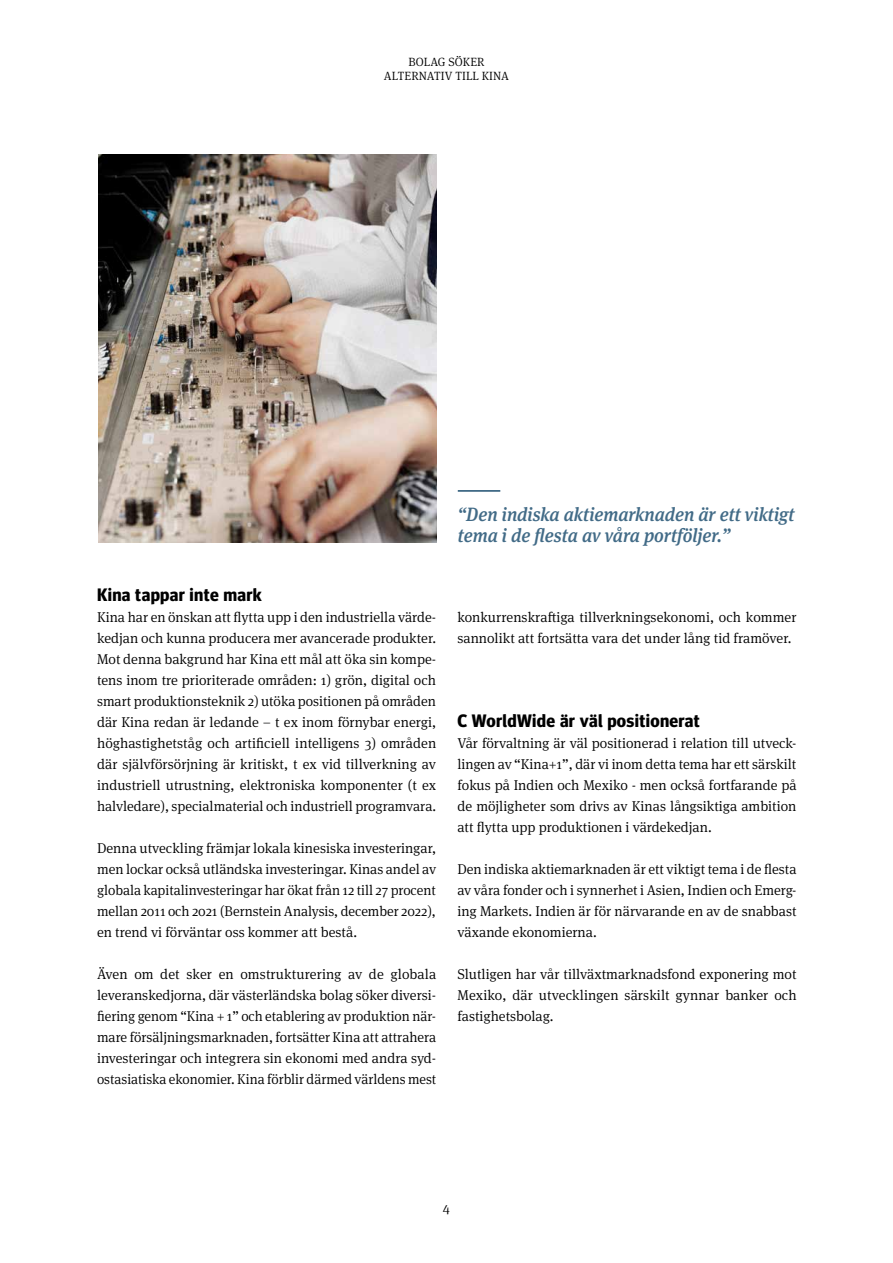
<style>
.page{position:relative;width:893px;height:1263px;background:#fff}
.page>*{position:absolute;margin:0;border:0;box-sizing:border-box;transform-origin:0 0}
.t1{font:italic 500 19.2px/21px "Meta Serif Pro";color:#426b87;scale:.93 1}
.t2{font:700 18px "Meta Headline Pro";letter-spacing:.02em;color:#000}
.t3{font:300 14.25px/21px "Meta Serif Pro";color:#000;text-align:justify}
.t4{font:300 13.5px "Meta Serif Pro";color:#000}
.t5{font:300 12px/14.4px "Meta Serif Pro";letter-spacing:.01em;color:#000;text-align:center}
</style>
<div class="page">
<hr style="left:458px;top:490px;width:42px;height:2px;background:#426b87">
<img style="left:98px;top:154px;width:338px;height:388px">
<p class="t5" style="left:384px;top:54px;width:127px">BOLAG SÖKER<br>ALTERNATIV TILL KINA</p>
<p class="t2" style="left:97px;top:581px;width:166px">Kina tappar inte mark</p>
<p class="t3" style="left:97px;top:606px;width:341px">Kina har en önskan att flytta upp i den industriella värde&shy;kedjan och kunna producera mer avancerade produkter.<br>Mot denna bakgrund har Kina ett mål att öka sin kompe&shy;tens inom tre prioriterade områden: 1) grön, digital och smart produktionsteknik 2) utöka positionen på områden där Kina redan är ledande – t ex inom förnybar energi, höghastighetståg och artificiell intelligens 3) områden där självförsörjning är kritiskt, t ex vid tillverkning av industriell utrustning, elektroniska komponenter (t ex halvledare), specialmaterial och industriell programvara.</p>
<p class="t3" style="left:97px;top:837px;width:341px">Denna utveckling främjar lokala kinesiska investeringar, men lockar också utländska investeringar. Kinas andel av globala kapitalinvesteringar har ökat från 12 till 27 procent mellan 2011 och 2021 (Bernstein Analysis, december 2022), en trend vi förväntar oss kommer att bestå.</p>
<p class="t3" style="left:97px;top:963px;width:341px">Även om det sker en omstrukturering av de globala leveranskedjorna, där västerländska bolag söker diversi&shy;fiering genom “Kina + 1” och etablering av produktion när&shy;mare försäljningsmarknaden, fortsätter Kina att attrahera investeringar och integrera sin ekonomi med andra syd&shy;ostasiatiska ekonomier. Kina förblir därmed världens mest</p>
<h1 class="t1" style="left:458px;top:503px;width:364px">“Den indiska aktiemarknaden är ett viktigt tema i de flesta av våra portföljer.”</h1>
<p class="t3" style="left:457px;top:606px;width:341px">konkurrenskraftiga tillverkningsekonomi, och kommer sannolikt att fortsätta vara det under lång tid framöver.</p>
<p class="t2" style="left:457px;top:707px;width:244px">C WorldWide är väl positionerat</p>
<p class="t3" style="left:457px;top:732px;width:341px">Vår förvaltning är väl positionerad i relation till utveck&shy;lingen av “Kina+1”, där vi inom detta tema har ett särskilt fokus på Indien och Mexiko - men också fortfarande på de möjligheter som drivs av Kinas långsiktiga ambition att flytta upp produktionen i värdekedjan.</p>
<p class="t3" style="left:457px;top:858px;width:341px">Den indiska aktiemarknaden är ett viktigt tema i de flesta av våra fonder och i synnerhet i Asien, Indien och Emerg&shy;ing Markets. Indien är för närvarande en av de snabbast växande ekonomierna.</p>
<p class="t3" style="left:457px;top:963px;width:341px">Slutligen har vår tillväxtmarknadsfond exponering mot Mexiko, där utvecklingen särskilt gynnar banker och fastighetsbolag.</p>
<p class="t4" style="left:443px;top:1199px;width:9px">4</p>
</div>
